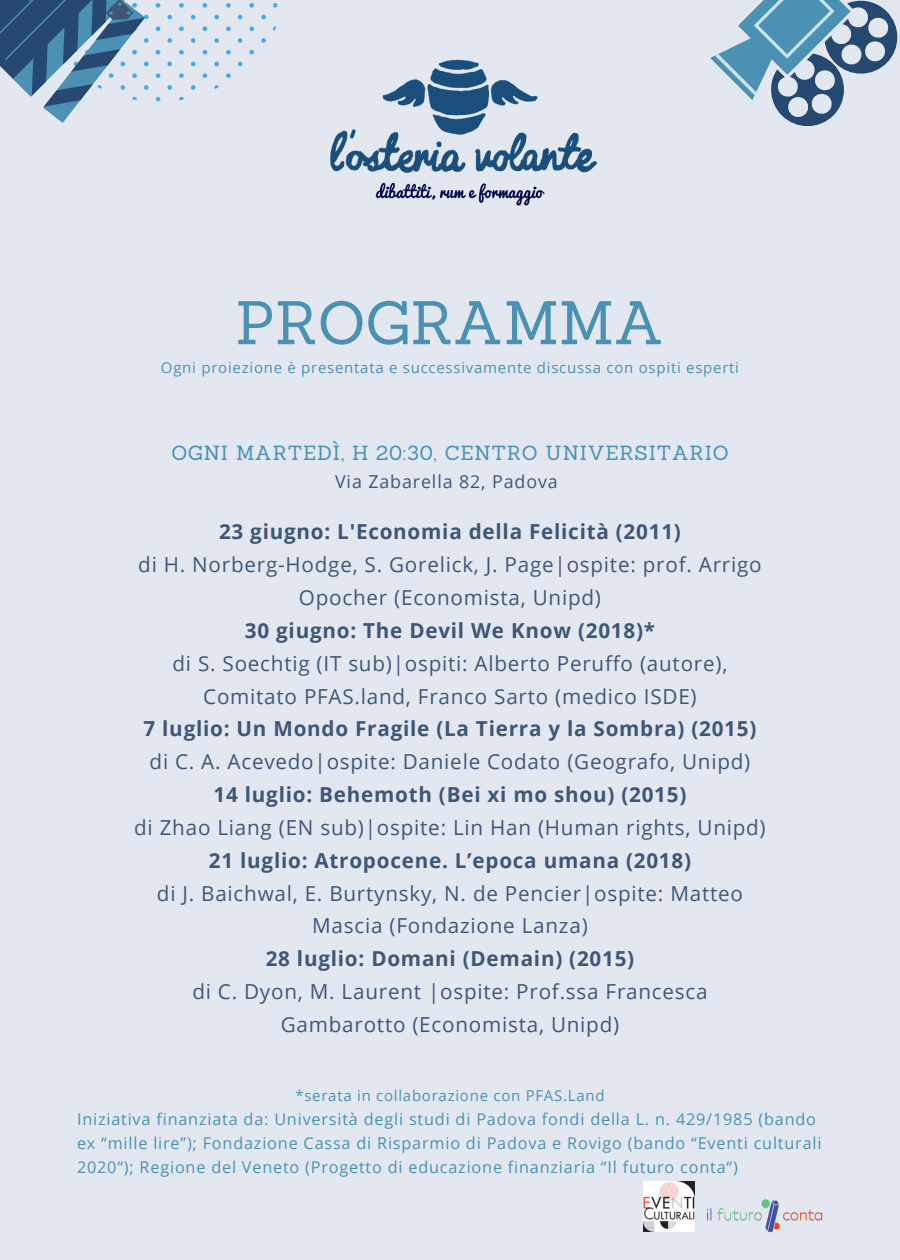
<style>
.page{position:relative;width:900px;height:1260px;background:#e3e8f0}
.page>*{position:absolute;margin:0;border:0;box-sizing:border-box;transform-origin:0 0}
.t1{font:60px "Sanchez";color:#4b91b4}
.t2{font:20.75px/32.8px "Open Sans";letter-spacing:.035em;color:#3f5776;text-align:center}
.t3{font:700 20.75px "Open Sans";letter-spacing:.035em;color:#3f5776}
.t4{font:20px "Sanchez";letter-spacing:.04em;color:#4b91b4}
.t5{font:17.75px "Open Sans";letter-spacing:.05em;color:#3f5776}
.t6{font:16.25px/24px "Open Sans";letter-spacing:.05em;color:#4b91b4}
.t7{font:15px "Open Sans";letter-spacing:.05em;color:#4b91b4}
</style>
<div class="page">
<svg style="left:273px;top:26px;width:4px;height:5px"></svg>
<svg style="left:261px;top:38px;width:5px;height:5px"></svg>
<svg style="left:261px;top:15px;width:5px;height:4px"></svg>
<svg style="left:273px;top:3px;width:5px;height:5px"></svg>
<svg style="left:250px;top:26px;width:4px;height:5px"></svg>
<svg style="left:226px;top:26px;width:5px;height:5px"></svg>
<svg style="left:214px;top:38px;width:5px;height:5px"></svg>
<svg style="left:238px;top:38px;width:4px;height:5px"></svg>
<svg style="left:214px;top:15px;width:5px;height:4px"></svg>
<svg style="left:238px;top:15px;width:4px;height:4px"></svg>
<svg style="left:250px;top:3px;width:4px;height:5px"></svg>
<svg style="left:226px;top:3px;width:5px;height:5px"></svg>
<svg style="left:226px;top:73px;width:5px;height:5px"></svg>
<svg style="left:214px;top:85px;width:5px;height:4px"></svg>
<svg style="left:214px;top:62px;width:5px;height:4px"></svg>
<svg style="left:238px;top:62px;width:4px;height:4px"></svg>
<svg style="left:250px;top:50px;width:4px;height:5px"></svg>
<svg style="left:226px;top:50px;width:5px;height:5px"></svg>
<svg style="left:203px;top:26px;width:4px;height:5px"></svg>
<svg style="left:179px;top:26px;width:5px;height:5px"></svg>
<svg style="left:167px;top:38px;width:5px;height:5px"></svg>
<svg style="left:191px;top:38px;width:4px;height:5px"></svg>
<svg style="left:167px;top:15px;width:5px;height:4px"></svg>
<svg style="left:191px;top:15px;width:4px;height:4px"></svg>
<svg style="left:203px;top:3px;width:4px;height:5px"></svg>
<svg style="left:179px;top:3px;width:5px;height:5px"></svg>
<svg style="left:203px;top:73px;width:4px;height:5px"></svg>
<svg style="left:179px;top:73px;width:5px;height:5px"></svg>
<svg style="left:167px;top:85px;width:5px;height:5px"></svg>
<svg style="left:191px;top:85px;width:4px;height:5px"></svg>
<svg style="left:167px;top:62px;width:5px;height:4px"></svg>
<svg style="left:191px;top:62px;width:4px;height:4px"></svg>
<svg style="left:203px;top:50px;width:4px;height:5px"></svg>
<svg style="left:179px;top:50px;width:5px;height:5px"></svg>
<svg style="left:179px;top:97px;width:5px;height:4px"></svg>
<svg style="left:0;top:0;width:160px;height:123px"></svg>
<svg style="left:710px;top:0;width:188px;height:126px"></svg>
<img style="left:330px;top:59px;width:267px;height:147px">
<img style="left:707px;top:1199px;width:116px;height:33px">
<img style="left:643px;top:1181px;width:51px;height:51px">
<h1 class="t1" style="left:235px;top:284px;width:431px">PROGRAMMA</h1>
<p class="t7" style="left:161px;top:357px;width:580px">Ogni proiezione è presentata e successivamente discussa con ospiti esperti</p>
<p class="t4" style="left:171px;top:440px;width:559px">OGNI MARTEDÌ, H 20:30, CENTRO UNIVERSITARIO</p>
<p class="t5" style="left:335px;top:469px;width:224px">Via Zabarella 82, Padova</p>
<p class="t3" style="left:219px;top:517px;width:463px">23 giugno: L'Economia della Felicità (2011)</p>
<p class="t2" style="left:138px;top:548px;width:625px">di H. Norberg-Hodge, S. Gorelick, J. Page|ospite: prof. Arrigo<br>Opocher (Economista, Unipd)</p>
<p class="t3" style="left:245px;top:616px;width:412px">30 giugno: The Devil We Know (2018)*</p>
<p class="t2" style="left:173px;top:646px;width:556px">di S. Soechtig (IT sub)|ospiti: Alberto Peruffo (autore),<br>Comitato PFAS.land, Franco Sarto (medico ISDE)</p>
<p class="t3" style="left:144px;top:714px;width:614px">7 luglio: Un Mondo Fragile (La Tierra y la Sombra) (2015)</p>
<p class="t2" style="left:150px;top:745px;width:602px">di C. A. Acevedo|ospite: Daniele Codato (Geografo, Unipd)</p>
<p class="t3" style="left:214px;top:780px;width:474px">14 luglio: Behemoth (Bei xi mo shou) (2015)</p>
<p class="t2" style="left:134px;top:810px;width:633px">di Zhao Liang (EN sub)|ospite: Lin Han (Human rights, Unipd)</p>
<p class="t3" style="left:209px;top:846px;width:484px">21 luglio: Atropocene. L’epoca umana (2018)</p>
<p class="t2" style="left:157px;top:876px;width:588px">di J. Baichwal, E. Burtynsky, N. de Pencier|ospite: Matteo<br>Mascia (Fondazione Lanza)</p>
<p class="t3" style="left:266px;top:944px;width:370px">28 luglio: Domani (Demain) (2015)</p>
<p class="t2" style="left:192px;top:975px;width:517px">di C. Dyon, M. Laurent |ospite: Prof.ssa Francesca<br>Gambarotto (Economista, Unipd)</p>
<p class="t7" style="left:295px;top:1085px;width:311px">*serata in collaborazione con PFAS.Land</p>
<p class="t6" style="left:77px;top:1107px;width:746px">Iniziativa finanziata da: Università degli studi di Padova fondi della L. n. 429/1985 (bando ex “mille lire”); Fondazione Cassa di Risparmio di Padova e Rovigo (bando “Eventi culturali<br>2020“); Regione del Veneto (Progetto di educazione finanziaria “Il futuro conta“)</p>
</div>
